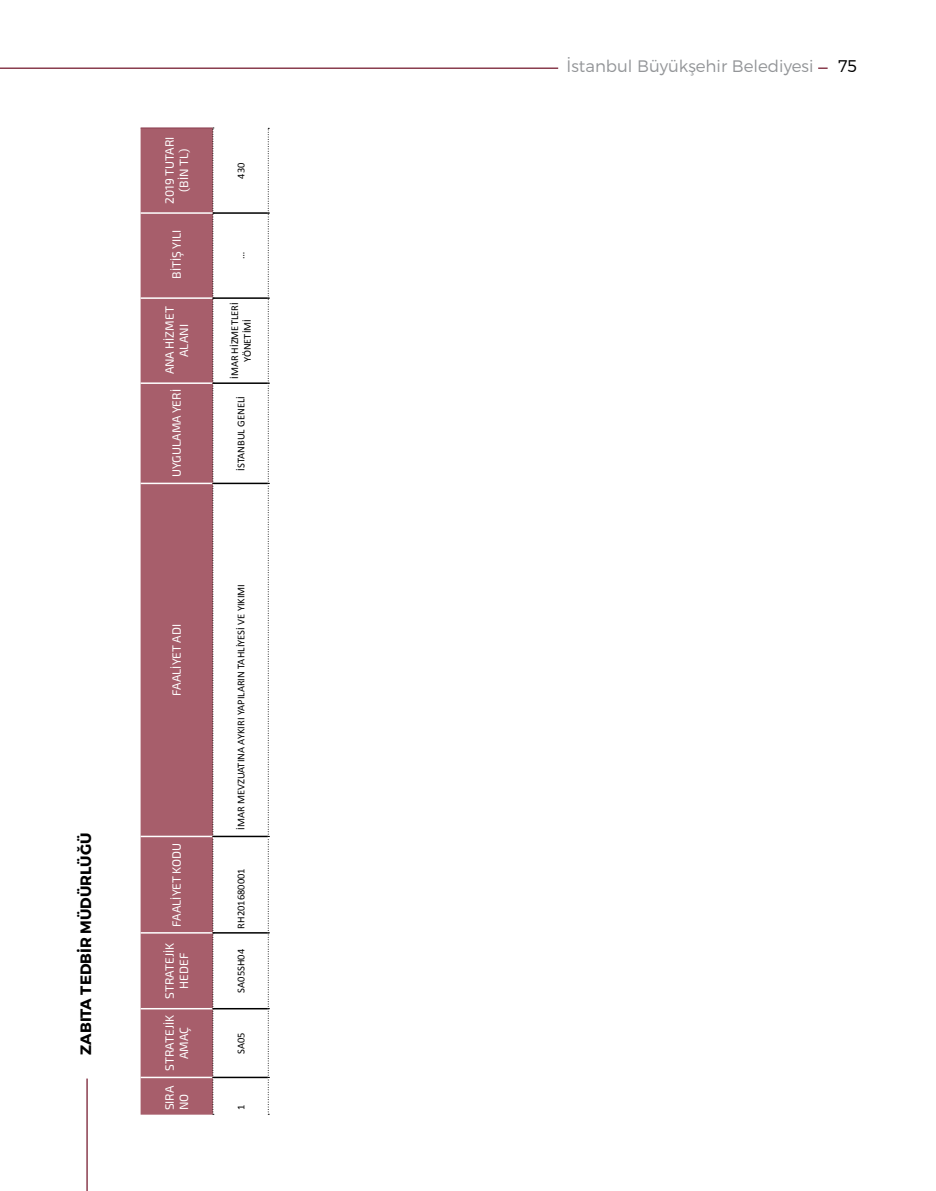
<style>
.page{position:relative;width:936px;height:1191px;background:#fff}
.page>*{position:absolute;margin:0;border:0;box-sizing:border-box;transform-origin:0 0}
.t1{font:300 16.95px "Montserrat";color:#000}
.t2{font:300 16.65px "Montserrat";color:#939598}
.t3{font:700 15px "Montserrat";color:#000}
.t4{font:12px/14.4px "Exo 2.0";color:#fff;text-align:center}
.t5{font:10.5px/12.6px "Calibri";color:#000;text-align:center}
</style>
<div class="page">
<hr style="left:0;top:67px;width:558px;height:2px;background:#8a3d4e">
<svg style="left:818px;top:67px;width:9px;height:2px"></svg>
<div style="left:141px;top:129px;width:71px;height:985px;background:#a75e6b"></div>
<hr style="left:141px;top:1076px;width:71px;height:2px;background:#fff">
<hr style="left:141px;top:1008px;width:71px;height:1px;background:#fff">
<hr style="left:141px;top:932px;width:71px;height:1px;background:#fff">
<hr style="left:141px;top:835px;width:71px;height:2px;background:#fff">
<hr style="left:141px;top:482px;width:71px;height:2px;background:#fff">
<hr style="left:141px;top:382px;width:71px;height:2px;background:#fff">
<hr style="left:141px;top:297px;width:71px;height:2px;background:#fff">
<hr style="left:213px;top:1076px;width:55px;height:2px;background:#000">
<hr style="left:213px;top:1008px;width:55px;height:1px;background:#000">
<hr style="left:213px;top:932px;width:55px;height:1px;background:#000">
<hr style="left:213px;top:835px;width:55px;height:2px;background:#000">
<hr style="left:213px;top:482px;width:55px;height:2px;background:#000">
<hr style="left:213px;top:382px;width:55px;height:2px;background:#000">
<hr style="left:213px;top:297px;width:55px;height:2px;background:#000">
<hr style="left:213px;top:212px;width:55px;height:2px;background:#000">
<svg style="left:212px;top:128px;width:2px;height:986px"></svg>
<svg style="left:268px;top:128px;width:1px;height:986px"></svg>
<hr style="left:141px;top:212px;width:71px;height:2px;background:#fff">
<hr style="left:141px;top:128px;width:71px;height:1px;background:#8a3d4e">
<hr style="left:86px;top:1078px;width:2px;height:113px;background:#8a3d4e">
<h3 class="t3" style="left:76px;top:1054px;width:223px;rotate:-90deg">ZABITA TEDBİR MÜDÜRLÜĞÜ</h3>
<p class="t4" style="left:163px;top:204px;width:69px;rotate:-90deg">2019 TUTARI (BİN TL)</p>
<p class="t4" style="left:170px;top:279px;width:51px;rotate:-90deg">BİTİŞ YILI</p>
<p class="t4" style="left:163px;top:374px;width:69px;rotate:-90deg">ANA HİZMET<br>ALANI</p>
<p class="t4" style="left:170px;top:477px;width:89px;rotate:-90deg">UYGULAMA YERİ</p>
<p class="t5" style="left:235px;top:178px;width:17px;rotate:-90deg">430</p>
<p class="t5" style="left:235px;top:259px;width:9px;rotate:-90deg">…</p>
<p class="t5" style="left:228px;top:379px;width:78px;rotate:-90deg">İMAR HİZMETLERİ<br>YÖNETİMİ</p>
<p class="t5" style="left:235px;top:470px;width:76px;rotate:-90deg">İSTANBUL GENELİ</p>
<p class="t4" style="left:170px;top:695px;width:73px;rotate:-90deg">FAALİYET ADI</p>
<p class="t4" style="left:170px;top:926px;width:85px;rotate:-90deg">FAALİYET KODU</p>
<p class="t4" style="left:163px;top:998px;width:57px;rotate:-90deg">STRATEJİK<br>HEDEF</p>
<p class="t4" style="left:163px;top:1071px;width:57px;rotate:-90deg">STRATEJİK<br>AMAÇ</p>
<p class="t4" style="left:163px;top:1110px;width:26px;text-align:left;rotate:-90deg">SIRA<br>NO</p>
<p class="t5" style="left:235px;top:830px;width:248px;rotate:-90deg">İMAR MEVZUATINA AYKIRI YAPILARIN TAHLİYESİ VE YIKIMI</p>
<p class="t5" style="left:235px;top:928px;width:62px;rotate:-90deg">RH201680001</p>
<p class="t5" style="left:235px;top:992px;width:45px;rotate:-90deg">SA05SH04</p>
<p class="t5" style="left:235px;top:1053px;width:23px;rotate:-90deg">SA05</p>
<p class="t5" style="left:235px;top:1110px;width:7px;rotate:-90deg">1</p>
<h2 class="t2" style="left:566px;top:56px;width:248px">İstanbul Büyükşehir Belediyesi</h2>
<h1 class="t1" style="left:838px;top:56px;width:20px">75</h1>
</div>
